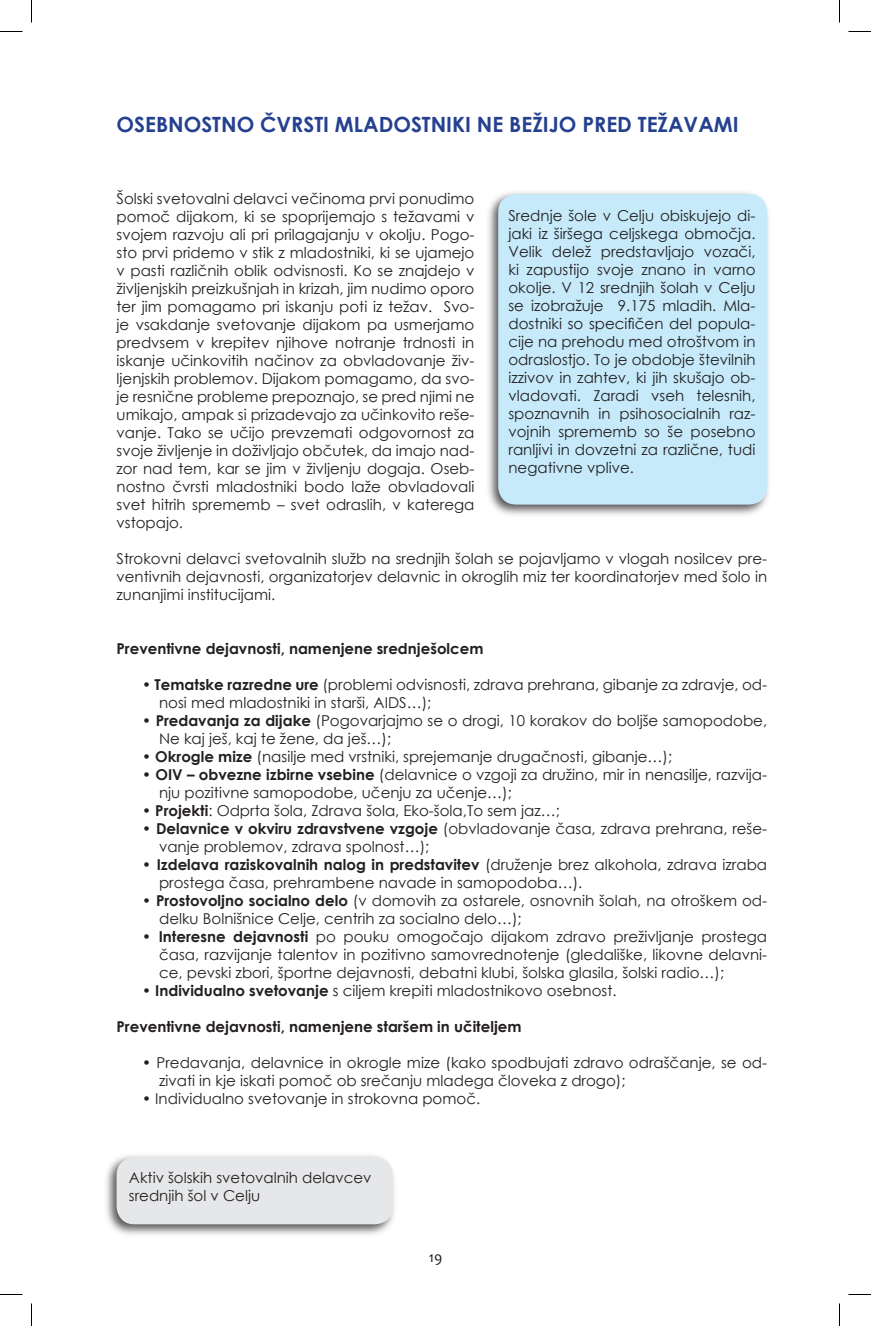
<style>
.page{position:relative;width:871px;height:1326px;background:#fff}
.page>*{position:absolute;margin:0;border:0;box-sizing:border-box;transform-origin:0 0}
.t1{font:700 21px "Century Gothic";color:#25408f}
.t2{font:15px/18px "Century Gothic";color:#231f20}
.t3{font:700 15px "Century Gothic";color:#231f20}
.t4{font:15px "Candara";color:#231f20}
.s1{font-weight:700}
</style>
<div class="page">
<div style="left:484px;top:189px;width:289px;height:329px;background:#231f20;opacity:.75"></div>
<div style="left:498px;top:194px;width:269px;height:311px;background:#c6eafa"></div>
<div style="left:103px;top:1152px;width:296px;height:86px;background:#231f20;opacity:.75"></div>
<div style="left:117px;top:1157px;width:276px;height:67px;background:#e6e7e9"></div>
<svg style="left:0;top:31px;width:22px;height:1px"></svg>
<svg style="left:848px;top:31px;width:23px;height:1px"></svg>
<svg style="left:0;top:1294px;width:22px;height:1px"></svg>
<svg style="left:848px;top:1294px;width:23px;height:1px"></svg>
<svg style="left:31px;top:0;width:1px;height:22px"></svg>
<svg style="left:31px;top:1303px;width:1px;height:23px"></svg>
<svg style="left:839px;top:0;width:1px;height:22px"></svg>
<svg style="left:839px;top:1303px;width:1px;height:23px"></svg>
<h1 class="t1" style="left:117px;top:109px;width:624px">OSEBNOSTNO ČVRSTI MLADOSTNIKI NE BEŽIJO PRED TEŽAVAMI</h1>
<p class="t2" style="left:117px;top:190px;width:359px;text-align:justify">Šolski svetovalni delavci večinoma prvi ponudimo pomoč dijakom, ki se spoprijemajo s težavami v svojem razvoju ali pri prilagajanju v okolju. Pogo&shy;sto prvi pridemo v stik z mladostniki, ki se ujamejo v pasti različnih oblik odvisnosti. Ko se znajdejo v življenjskih preizkušnjah in krizah, jim nudimo oporo ter jim pomagamo pri iskanju poti iz težav. Svo&shy;je vsakdanje svetovanje dijakom pa usmerjamo predvsem v krepitev njihove notranje trdnosti in iskanje učinkovitih načinov za obvladovanje živ&shy;ljenjskih problemov. Dijakom pomagamo, da svo&shy;je resnične probleme prepoznajo, se pred njimi ne umikajo, ampak si prizadevajo za učinkovito reše&shy;vanje. Tako se učijo prevzemati odgovornost za svoje življenje in doživljajo občutek, da imajo nad&shy;zor nad tem, kar se jim v življenju dogaja. Oseb&shy;nostno čvrsti mladostniki bodo laže obvladovali svet hitrih sprememb – svet odraslih, v katerega vstopajo.</p>
<p class="t2" style="left:117px;top:550px;width:652px;text-align:justify">Strokovni delavci svetovalnih služb na srednjih šolah se pojavljamo v vlogah nosilcev pre&shy;ventivnih dejavnosti, organizatorjev delavnic in okroglih miz ter koordinatorjev med šolo in zunanjimi institucijami.</p>
<p class="t3" style="left:117px;top:637px;width:368px">Preventivne dejavnosti, namenjene srednješolcem</p>
<p class="t2" style="left:159px;top:676px;width:610px;text-indent:-17px"><span class="s1">• Tematske razredne ure</span> (problemi odvisnosti, zdrava prehrana, gibanje za zdravje, od&shy;nosi med mladostniki in starši, AIDS…);</p>
<p class="t2" style="left:159px;top:712px;width:610px;text-indent:-17px"><span class="s1">• Predavanja za dijake</span> (Pogovarjajmo se o drogi, 10 korakov do boljše samopodobe,<br>Ne kaj ješ, kaj te žene, da ješ…);</p>
<p class="t2" style="left:142px;top:748px;width:532px"><span class="s1">• Okrogle mize</span> (nasilje med vrstniki, sprejemanje drugačnosti, gibanje…);</p>
<p class="t2" style="left:159px;top:766px;width:610px;text-indent:-17px"><span class="s1">• OIV – obvezne izbirne vsebine</span> (delavnice o vzgoji za družino, mir in nenasilje, razvija&shy;nju pozitivne samopodobe, učenju za učenje…);</p>
<p class="t2" style="left:142px;top:802px;width:419px"><span class="s1">• Projekti</span>: Odprta šola, Zdrava šola, Eko-šola,To sem jaz…;</p>
<p class="t2" style="left:159px;top:820px;width:610px;text-indent:-17px"><span class="s1">• Delavnice v okviru zdravstvene vzgoje</span> (obvladovanje časa, zdrava prehrana, reše&shy;vanje problemov, zdrava spolnost…);</p>
<p class="t2" style="left:159px;top:856px;width:610px;text-indent:-17px"><span class="s1">• Izdelava raziskovalnih nalog in predstavitev</span> (druženje brez alkohola, zdrava izraba prostega časa, prehrambene navade in samopodoba…).</p>
<p class="t2" style="left:159px;top:892px;width:610px;text-indent:-17px"><span class="s1">• Prostovoljno socialno delo</span> (v domovih za ostarele, osnovnih šolah, na otroškem od&shy;delku Bolnišnice Celje, centrih za socialno delo…);</p>
<p class="t2" style="left:159px;top:928px;width:610px;text-align:justify;text-indent:-17px"><span class="s1">• Interesne dejavnosti</span> po pouku omogočajo dijakom zdravo preživljanje prostega časa, razvijanje talentov in pozitivno samovrednotenje (gledališke, likovne delavni&shy;ce, pevski zbori, športne dejavnosti, debatni klubi, šolska glasila, šolski radio…);</p>
<p class="t2" style="left:142px;top:982px;width:476px"><span class="s1">• Individualno svetovanje</span> s ciljem krepiti mladostnikovo osebnost.</p>
<p class="t3" style="left:117px;top:1015px;width:407px">Preventivne dejavnosti, namenjene staršem in učiteljem</p>
<p class="t2" style="left:159px;top:1054px;width:610px;text-indent:-17px"><span class="s1">•</span> Predavanja, delavnice in okrogle mize (kako spodbujati zdravo odraščanje, se od&shy;zivati in kje iskati pomoč ob srečanju mladega človeka z drogo);</p>
<p class="t2" style="left:142px;top:1090px;width:340px"><span class="s1">•</span> Individualno svetovanje in strokovna pomoč.</p>
<p class="t2" style="left:508px;top:206px;width:248px;text-align:justify">Srednje šole v Celju obiskujejo di&shy;jaki iz širšega celjskega območja.<br>Velik delež predstavljajo vozači, ki zapustijo svoje znano in varno okolje. V 12 srednjih šolah v Celju se izobražuje 9.175 mladih. Mla&shy;dostniki so specifičen del popula&shy;cije na prehodu med otroštvom in odraslostjo. To je obdobje številnih izzivov in zahtev, ki jih skušajo ob&shy;vladovati. Zaradi vseh telesnih, spoznavnih in psihosocialnih raz&shy;vojnih sprememb so še posebno ranljivi in dovzetni za različne, tudi negativne vplive.</p>
<p class="t2" style="left:129px;top:1168px;width:244px">Aktiv šolskih svetovalnih delavcev srednjih šol v Celju</p>
<p class="t4" style="left:429px;top:1248px;width:15px">19</p>
</div>
